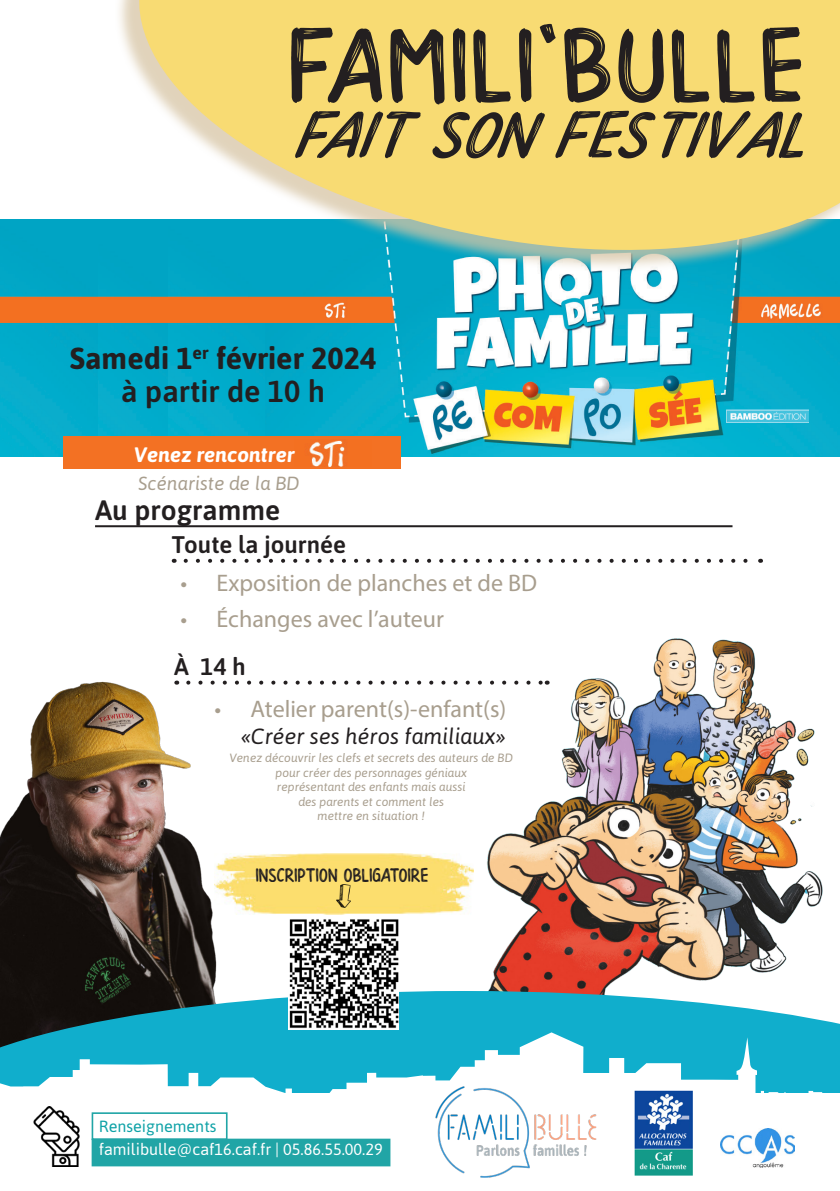
<style>
.page{position:relative;width:840px;height:1191px;background:#fff}
.page>*{position:absolute;margin:0;border:0;box-sizing:border-box;transform-origin:0 0}
.t1{font:108.4px "Danzo";letter-spacing:.02em;color:#231f20;scale:1.05 1}
.t2{font:italic 67.6px "Danzo";color:#231f20;scale:1.12 1}
.t3{font:700 30.4px "Asap";color:#231f20}
.t4{font:600 30.4px "Asap";color:#231f20}
.t5{font:600 28px "Asap";color:#231f20}
.t6{font:24px "Myriad Pro";color:#a89e8e}
.t7{font:600 24px "Asap";color:#231f20}
.t8{font:italic 22px "Asap";color:#231f20}
.t9{font:italic 700 20.8px "Asap";color:#fff}
.t10{font:20px "Danzo";color:#231f20}
.t11{font:italic 19px "Asap";color:#a89e8e}
.t12{font:16.2px "Asap";color:#fff}
.t13{font:16.2px "Asap";color:#0fa2a7}
.t14{font:italic 12px "Asap";color:#a89e8e}
</style>
<div class="page">
<img style="left:473px;top:638px;width:350px;height:353px">
<img style="left:0;top:680px;width:226px;height:311px">
<svg style="left:188px;top:680px;width:352px;height:4px"></svg>
<img style="left:214px;top:853px;width:259px;height:61px">
<img style="left:337px;top:884px;width:13px;height:23px">
<svg style="left:0;top:991px;width:839px;height:41px;background:#3699ab"></svg>
<svg style="left:0;top:1032px;width:839px;height:61px;fill:#10aecc"></svg>
<div style="left:92px;top:1138px;width:298px;height:28px;background:#21a5a6"></div>
<div style="left:92px;top:1112px;width:135px;height:28px;border:2px solid #21a5a6"></div>
<img style="left:33px;top:1107px;width:47px;height:59px">
<img style="left:409px;top:1073px;width:213px;height:105px">
<img style="left:720px;top:1128px;width:74px;height:39px">
<img style="left:634px;top:1090px;width:57px;height:85px">
<svg style="left:185px;top:559px;width:563px;height:4px"></svg>
<hr style="left:95px;top:525px;width:637px;height:2px;background:#231f20">
<img style="left:97px;top:220px;width:742px;height:236px">
<div style="left:166px;top:301px;width:83px;height:20px;background:#f37021"></div>
<div style="left:69px;top:301px;width:83px;height:20px;background:#f37021"></div>
<img style="left:0;top:220px;width:97px;height:236px">
<div style="left:0;top:301px;width:82px;height:20px;background:#f37021"></div>
<svg style="left:122px;top:0;width:717px;height:275px;background:#d7d68d"></svg>
<div style="left:63px;top:436px;width:337px;height:32px;background:#f37123"></div>
<img style="left:309px;top:440px;width:36px;height:27px">
<img style="left:289px;top:919px;width:109px;height:110px">
<img style="left:726px;top:410px;width:82px;height:12px">
<p class="t1" style="left:291px;top:15px;width:493px">FAMILI’BULLE</p>
<p class="t2" style="left:293px;top:103px;width:482px">FAITSONFESTIVAL</p>
<p class="t3" style="left:70px;top:338px;width:308px">Samedi 1<sup>er</sup> février 2024</p>
<p class="t4" style="left:121px;top:369px;width:205px">à partir de 10 h</p>
<p class="t9" style="left:134px;top:440px;width:162px">Venez rencontrer</p>
<p class="t11" style="left:138px;top:471px;width:163px">Scénariste de la BD</p>
<p class="t5" style="left:95px;top:490px;width:187px">Au programme</p>
<p class="t7" style="left:171px;top:528px;width:176px">Toute la journée</p>
<p class="t6" style="left:180px;top:568px;width:358px">• Exposition de planches et de BD</p>
<p class="t6" style="left:180px;top:604px;width:265px">• Échanges avec l’auteur</p>
<p class="t7" style="left:174px;top:649px;width:73px">À 14 h</p>
<p class="t6" style="left:214px;top:694px;width:293px">• Atelier parent(s)-enfant(s)</p>
<p class="t8" style="left:241px;top:721px;width:266px">«Créer ses héros familiaux»</p>
<p class="t14" style="left:229px;top:750px;width:285px">Venez découvrir les clefs et secrets des auteurs de BD</p>
<p class="t14" style="left:275px;top:764px;width:193px">pour créer des personnages géniaux</p>
<p class="t14" style="left:277px;top:779px;width:190px">représentant des enfants mais aussi</p>
<p class="t14" style="left:298px;top:793px;width:147px">des parents et comment les</p>
<p class="t14" style="left:317px;top:808px;width:109px">mettre en situation !</p>
<p class="t10" style="left:256px;top:865px;width:174px">INSCRIPTION OBLIGATOIRE</p>
<p class="t13" style="left:99px;top:1115px;width:119px">Renseignements</p>
<p class="t12" style="left:99px;top:1138px;width:285px">familibulle@caf16.caf.fr | 05.86.55.00.29</p>
</div>
